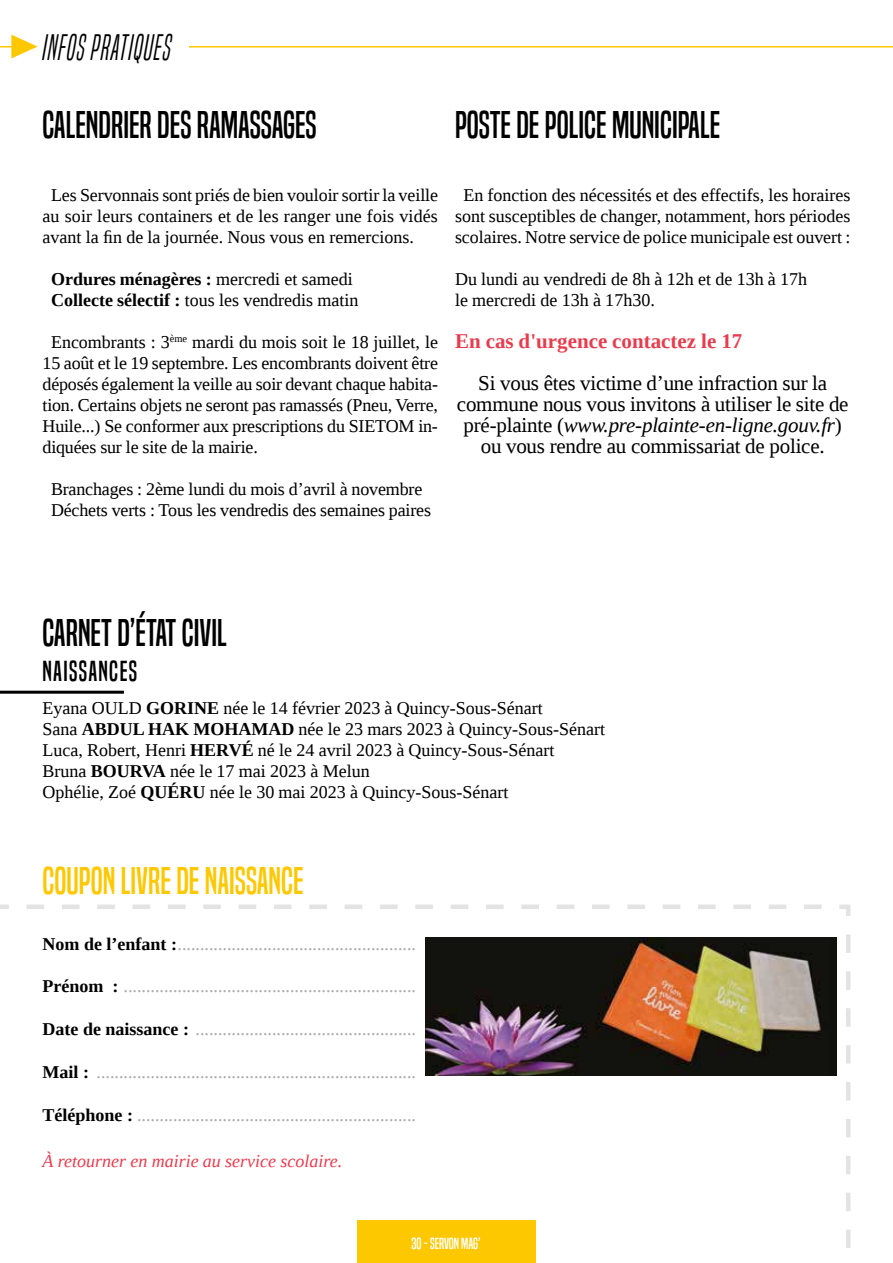
<style>
.page{position:relative;width:893px;height:1263px;background:#fff}
.page>*{position:absolute;margin:0;border:0;box-sizing:border-box;transform-origin:0 0}
.t1{font:36px "Built Titling Rg";color:#000}
.t2{font:36px "Built Titling Rg";color:#fec800}
.t3{font:italic 34.35px "Built Titling Lt";color:#000}
.t4{font:27px "Built Titling Rg";letter-spacing:.05em;color:#000}
.t5{font:21px/21px "Liberation Serif";letter-spacing:-.01em;color:#000;text-align:center}
.t6{font:700 21px "Liberation Serif";color:#e83c4e}
.t7{font:18px/21px "Liberation Serif";color:#000}
.t8{font:18px "Liberation Serif";color:#a8a8a7}
.t9{font:italic 18px "Liberation Serif";color:#e83c4e}
.t10{font:15px "Built Titling Rg";color:#fff}
.s1{font-weight:700}
.s2{font-style:italic}
.s3{font-weight:700;color:#000}
</style>
<div class="page">
<hr style="left:0;top:46px;width:36px;height:2px;background:#fec800">
<hr style="left:189px;top:46px;width:704px;height:2px;background:#fec800">
<svg style="left:11px;top:35px;width:27px;height:23px"></svg>
<svg style="left:0;top:904px;width:851px;height:359px"></svg>
<hr style="left:0;top:691px;width:124px;height:3px;background:#000">
<h2 class="t3" style="left:43px;top:26px;width:131px">INFOS PRATIQUES</h2>
<h1 class="t1" style="left:43px;top:103px;width:276px">CALENDRIER DES RAMASSAGES</h1>
<h1 class="t1" style="left:455px;top:103px;width:267px">POSTE DE POLICE MUNICIPALE</h1>
<p class="t7" style="left:43px;top:184px;width:397px;text-align:justify;text-indent:8px">Les Servonnais sont priés de bien vouloir sortir la veille au soir leurs containers et de les ranger une fois vidés avant la fin de la journée. Nous vous en remercions.</p>
<p class="t7" style="left:51px;top:268px;width:309px"><span class="s1">Ordures ménagères :</span> mercredi et samedi<br><span class="s1">Collecte sélectif :</span> tous les vendredis matin</p>
<p class="t7" style="left:43px;top:331px;width:397px;text-align:justify;text-indent:9px">Encombrants : 3<sup>ème</sup> mardi du mois soit le 18 juillet, le 15 août et le 19 septembre. Les encombrants doivent être déposés également la veille au soir devant chaque habita&shy;tion. Certains objets ne seront pas ramassés (Pneu, Verre, Huile...) Se conformer aux prescriptions du SIETOM in&shy;diquées sur le site de la mairie.</p>
<p class="t7" style="left:51px;top:478px;width:381px">Branchages : 2ème lundi du mois d’avril à novembre<br>Déchets verts : Tous les vendredis des semaines paires</p>
<p class="t7" style="left:455px;top:184px;width:397px;text-align:center">En fonction des nécessités et des effectifs, les horaires sont susceptibles de changer, notamment, hors périodes scolaires. Notre service de police municipale est ouvert :</p>
<p class="t7" style="left:455px;top:268px;width:354px">Du lundi au vendredi de 8h à 12h et de 13h à 17h le mercredi de 13h à 17h30.</p>
<p class="t6" style="left:455px;top:327px;width:289px">En cas d'urgence contactez le 17</p>
<p class="t5" style="left:457px;top:372px;width:393px">Si vous êtes victime d’une infraction sur la commune nous vous invitons à utiliser le site de pré-plainte (<span class="s2">www.pre-plainte-en-ligne.gouv.fr</span>) ou vous rendre au commissariat de police.</p>
<h1 class="t1" style="left:43px;top:611px;width:186px">CARNET D’ÉTAT CIVIL</h1>
<h3 class="t4" style="left:43px;top:655px;width:96px">NAISSANCES</h3>
<p class="t7" style="left:43px;top:697px;width:564px">Eyana OULD <span class="s1">GORINE</span> née le 14 février 2023 à Quincy-Sous-Sénart<br>Sana <span class="s1">ABDUL HAK MOHAMAD</span> née le 23 mars 2023 à Quincy-Sous-Sénart Luca, Robert, Henri <span class="s1">HERVÉ</span> né le 24 avril 2023 à Quincy-Sous-Sénart<br>Bruna <span class="s1">BOURVA</span> née le 17 mai 2023 à Melun<br>Ophélie, Zoé <span class="s1">QUÉRU</span> née le 30 mai 2023 à Quincy-Sous-Sénart</p>
<h1 class="t2" style="left:43px;top:859px;width:263px">COUPON LIVRE DE NAISSANCE</h1>
<p class="t8" style="left:43px;top:932px;width:375px"><span class="s3">Nom de l’enfant :</span>.....................................................</p>
<p class="t8" style="left:43px;top:975px;width:375px"><span class="s3">Prénom :</span> .................................................................</p>
<p class="t8" style="left:43px;top:1017px;width:375px"><span class="s3">Date de naissance :</span> .................................................</p>
<p class="t8" style="left:43px;top:1060px;width:375px"><span class="s3">Mail :</span> .......................................................................</p>
<p class="t8" style="left:43px;top:1103px;width:375px"><span class="s3">Téléphone :</span> ..............................................................</p>
<p class="t9" style="left:43px;top:1149px;width:301px">À retourner en mairie au service scolaire.</p>
<p class="t10" style="left:412px;top:1234px;width:70px">30 - SERVON MAG’</p>
</div>
